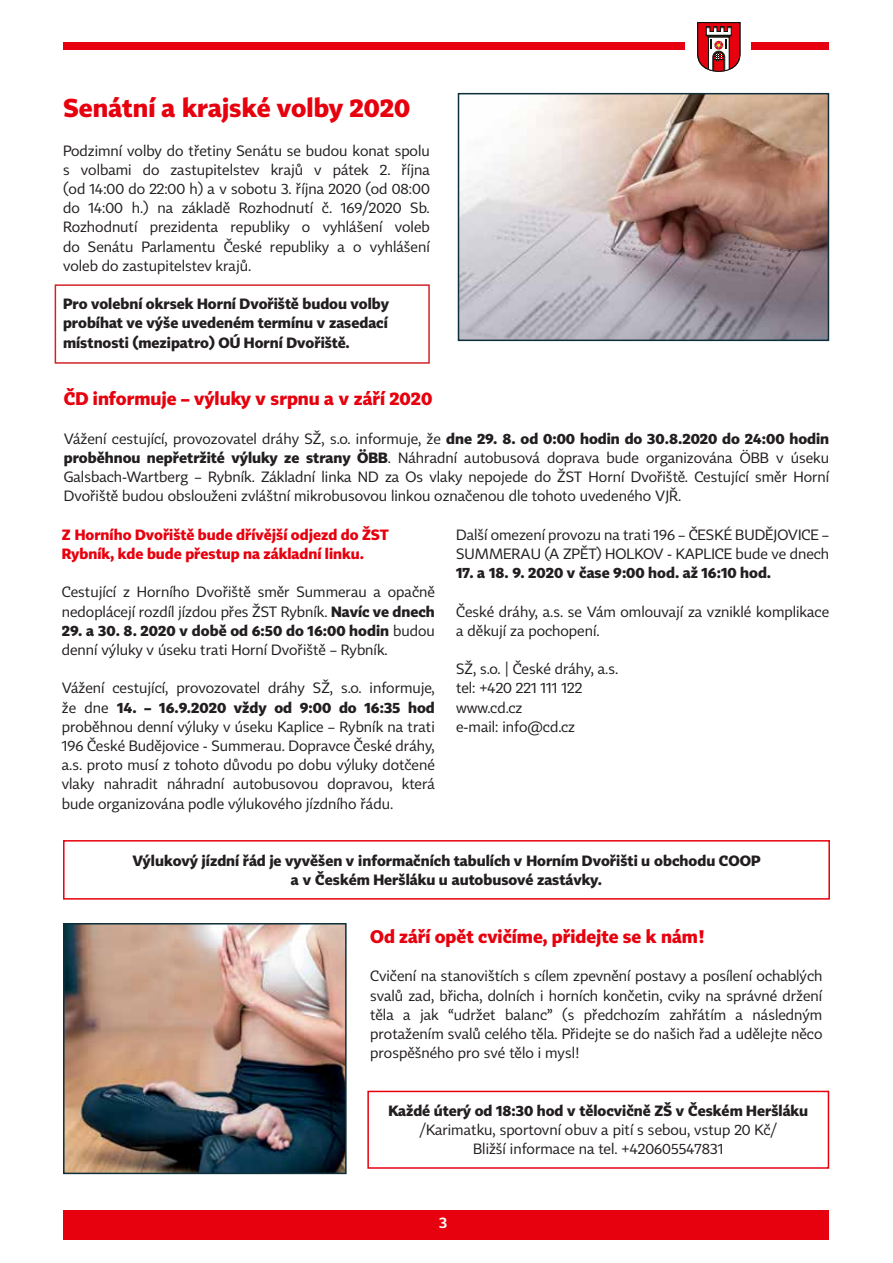
<style>
.page{position:relative;width:893px;height:1263px;background:#fff}
.page>*{position:absolute;margin:0;border:0;box-sizing:border-box;transform-origin:0 0}
.t1{font:700 25.5px "Tabac Sans";color:#e7000e}
.t2{font:700 18px "Tabac Sans";color:#e7000e}
.t3{font:300 15px "Tabac Sans";color:#fff}
.t4{font:14.7px/19.2px "Tabac Sans";color:#231f20}
.t5{font:700 14.7px/19.2px "Tabac Sans";color:#231f20;text-align:justify}
.t6{font:700 14.7px/19.2px "Tabac Sans";color:#e7000e}
.s1{font-weight:700}
</style>
<div class="page">
<div style="left:64px;top:1210px;width:765px;height:29px;background:#e7000e"></div>
<div style="left:64px;top:42px;width:621px;height:8px;background:#e7000e"></div>
<div style="left:751px;top:42px;width:78px;height:8px;background:#e7000e"></div>
<svg style="left:697px;top:22px;width:43px;height:50px"></svg>
<img style="left:461px;top:96px;width:365px;height:242px">
<div style="left:458px;top:93px;width:371px;height:248px;border:2px solid #0c2f39"></div>
<div style="left:55px;top:284px;width:375px;height:80px;border:2px solid #d2232a"></div>
<div style="left:63px;top:840px;width:767px;height:60px;border:2px solid #e7000e"></div>
<div style="left:367px;top:1091px;width:462px;height:78px;border:2px solid #e7000e"></div>
<img style="left:66px;top:926px;width:278px;height:245px">
<div style="left:63px;top:923px;width:284px;height:251px;border:2px solid #0c2f39"></div>
<h1 class="t1" style="left:63px;top:92px;width:349px">Senátní a krajské volby 2020</h1>
<p class="t4" style="left:63px;top:141px;width:368px;text-align:justify">Podzimní volby do třetiny Senátu se budou konat spolu s volbami do zastupitelstev krajů v pátek 2. října (od 14:00 do 22:00 h) a v sobotu 3. října 2020 (od 08:00 do 14:00 h.) na základě Rozhodnutí č. 169/2020 Sb.<br>Rozhodnutí prezidenta republiky o vyhlášení voleb do Senátu Parlamentu České republiky a o vyhlášení voleb do zastupitelstev krajů.</p>
<p class="t5" style="left:63px;top:294px;width:328px">Pro volební okrsek Horní Dvořiště budou volby probíhat ve výše uvedeném termínu v zasedací místnosti (mezipatro) OÚ Horní Dvořiště.</p>
<p class="t2" style="left:64px;top:388px;width:370px">ČD informuje – výluky v srpnu a v září 2020</p>
<p class="t4" style="left:64px;top:429px;width:767px;text-align:justify">Vážení cestující, provozovatel dráhy SŽ, s.o. informuje, že <span class="s1">dne 29. 8. od 0:00 hodin do 30.8.2020 do 24:00 hodin proběhnou nepřetržité výluky ze strany ÖBB</span>. Náhradní autobusová doprava bude organizována ÖBB v úseku Galsbach-Wartberg – Rybník. Základní linka ND za Os vlaky nepojede do ŽST Horní Dvořiště. Cestující směr Horní Dvořiště budou obslouženi zvláštní mikrobusovou linkou označenou dle tohoto uvedeného VJŘ.</p>
<p class="t6" style="left:62px;top:525px;width:328px">Z Horního Dvořiště bude dřívější odjezd do ŽST<br>Rybník, kde bude přestup na základní linku.</p>
<p class="t4" style="left:62px;top:583px;width:375px">Cestující z Horního Dvořiště směr Summerau a opačně nedoplácejí rozdíl jízdou přes ŽST Rybník. <span class="s1">Navíc ve dnech</span></p>
<p class="t4" style="left:62px;top:621px;width:375px"><span class="s1">29. a 30. 8. 2020 v době od 6:50 do 16:00 hodin</span> budou denní výluky v úseku trati Horní Dvořiště – Rybník.</p>
<p class="t4" style="left:62px;top:679px;width:375px;text-align:justify">Vážení cestující, provozovatel dráhy SŽ, s.o. informuje, že dne <span class="s1">14. – 16.9.2020 vždy od 9:00 do 16:35 hod </span>proběhnou denní výluky v úseku Kaplice – Rybník na trati 196 České Budějovice - Summerau. Dopravce České dráhy, a.s. proto musí z tohoto důvodu po dobu výluky dotčené vlaky nahradit náhradní autobusovou dopravou, která bude organizována podle výlukového jízdního řádu.</p>
<p class="t4" style="left:456px;top:525px;width:375px">Další omezení provozu na trati 196 – ČESKÉ BUDĚJOVICE –<br>SUMMERAU (A ZPĚT) HOLKOV - KAPLICE bude ve dnech</p>
<p class="t5" style="left:456px;top:563px;width:317px">17. a 18. 9. 2020 v čase 9:00 hod. až 16:10 hod.</p>
<p class="t4" style="left:456px;top:602px;width:374px">České dráhy, a.s. se Vám omlouvají za vzniklé komplikace a děkují za pochopení.</p>
<p class="t4" style="left:456px;top:659px;width:164px">SŽ, s.o. | České dráhy, a.s. tel: +420 221 111 122 www.cd.cz<br>e-mail: info@cd.cz</p>
<p class="t5" style="left:132px;top:851px;width:629px;text-align:center">Výlukový jízdní řád je vyvěšen v informačních tabulích v Horním Dvořišti u obchodu COOP a v Českém Heršláku u autobusové zastávky.</p>
<p class="t2" style="left:370px;top:925px;width:336px">Od září opět cvičíme, přidejte se k nám!</p>
<p class="t4" style="left:370px;top:967px;width:454px;text-align:justify">Cvičení na stanovištích s cílem zpevnění postavy a posílení ochablých svalů zad, břicha, dolních i horních končetin, cviky na správné držení těla a jak “udržet balanc” (s předchozím zahřátím a následným protažením svalů celého těla. Přidejte se do našich řad a udělejte něco prospěšného pro své tělo i mysl!</p>
<p class="t5" style="left:388px;top:1101px;width:421px">Každé úterý od 18:30 hod v tělocvičně ZŠ v Českém Heršláku</p>
<p class="t4" style="left:420px;top:1120px;width:359px;text-align:center">/Karimatku, sportovní obuv a pití s sebou, vstup 20 Kč/<br>Bližší informace na tel. +420605547831</p>
<p class="t3" style="left:439px;top:1213px;width:10px">3</p>
</div>
